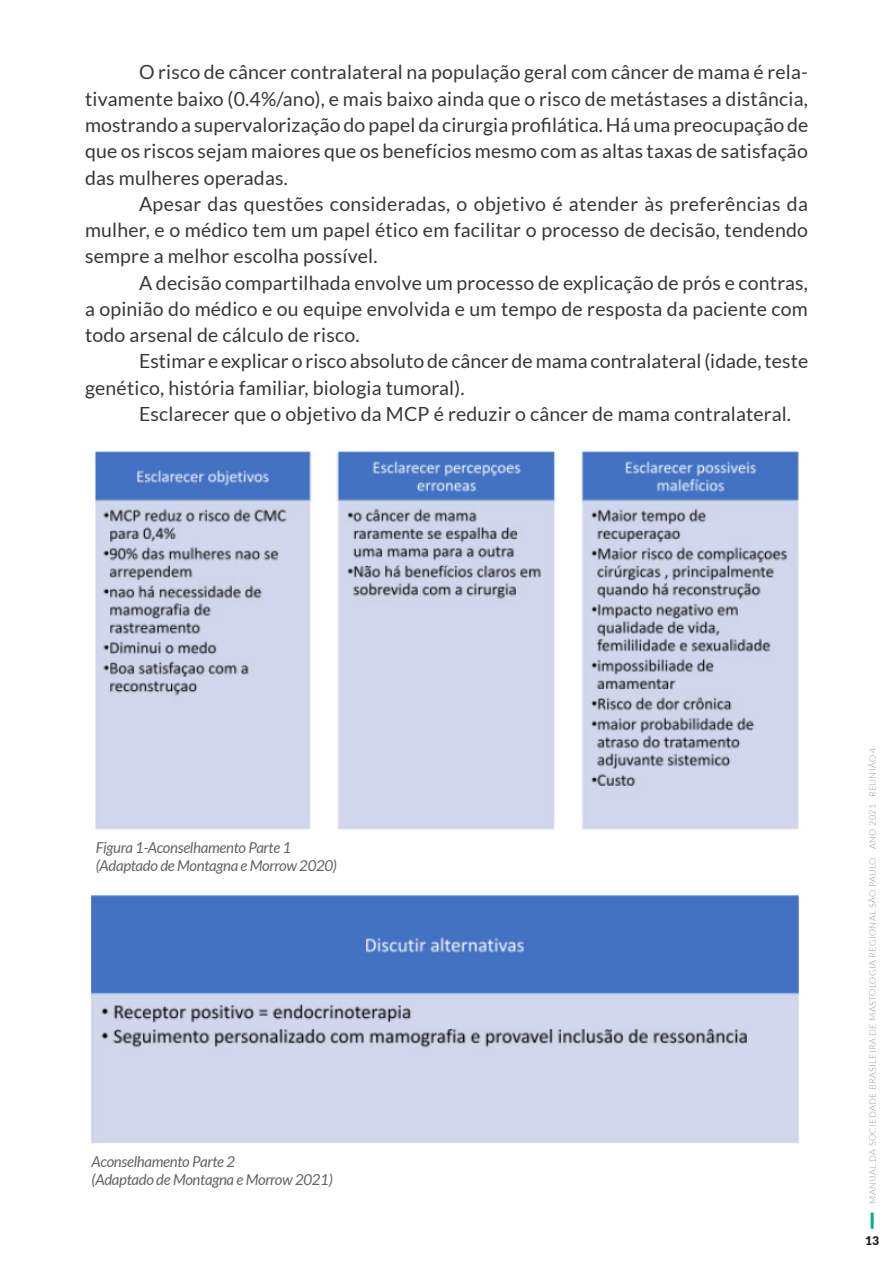
<style>
.page{position:relative;width:893px;height:1263px;background:#fff}
.page>*{position:absolute;margin:0;border:0;box-sizing:border-box;transform-origin:0 0}
.t1{font:19.5px/26.2px "Lato";letter-spacing:.01em;color:#35383a;text-align:justify}
.t2{font:italic 15px "Lato";letter-spacing:-.02em;color:#636366}
.t3{font:900 12px "Lato";color:#231f20}
.t4{font:300 9px "Lato";letter-spacing:.04em;color:#939598}
</style>
<div class="page">
<hr style="left:871px;top:1212px;width:3px;height:17px;background:#07b188">
<img style="left:95px;top:451px;width:705px;height:379px">
<img style="left:91px;top:895px;width:709px;height:249px">
<p class="t1" style="left:85px;top:59px;width:725px;text-indent:54px">O risco de câncer contralateral na população geral com câncer de mama é rela&shy;tivamente baixo (0.4%/ano), e mais baixo ainda que o risco de metástases a distância, mostrando a supervalorização do papel da cirurgia profilática. Há uma preocupação de que os riscos sejam maiores que os benefícios mesmo com as altas taxas de satisfação das mulheres operadas.</p>
<p class="t1" style="left:85px;top:190px;width:724px;text-indent:54px">Apesar das questões consideradas, o objetivo é atender às preferências da mulher, e o médico tem um papel ético em facilitar o processo de decisão, tendendo sempre a melhor escolha possível.</p>
<p class="t1" style="left:85px;top:269px;width:724px;text-indent:54px">A decisão compartilhada envolve um processo de explicação de prós e contras, a opinião do médico e ou equipe envolvida e um tempo de resposta da paciente com todo arsenal de cálculo de risco.</p>
<p class="t1" style="left:85px;top:348px;width:725px;text-indent:54px">Estimar e explicar o risco absoluto de câncer de mama contralateral (idade, teste genético, história familiar, biologia tumoral).</p>
<p class="t1" style="left:139px;top:400px;width:653px">Esclarecer que o objetivo da MCP é reduzir o câncer de mama contralateral.</p>
<p class="t2" style="left:96px;top:839px;width:197px">Figura 1-Aconselhamento Parte 1</p>
<p class="t2" style="left:96px;top:857px;width:243px">(Adaptado de Montagna e Morrow 2020)</p>
<p class="t2" style="left:92px;top:1153px;width:145px">Aconselhamento Parte 2</p>
<p class="t2" style="left:92px;top:1171px;width:243px">(Adaptado de Montagna e Morrow 2021)</p>
<p class="t4" style="left:868px;top:1203px;width:457px;rotate:-90deg">MANUAL DA SOCIEDADE BRASILEIRA DE MASTOLOGIA REGIONAL SÃO PAULO ANO 2021 REUNIÃO 4</p>
<p class="t3" style="left:865px;top:1233px;width:16px">13</p>
</div>
